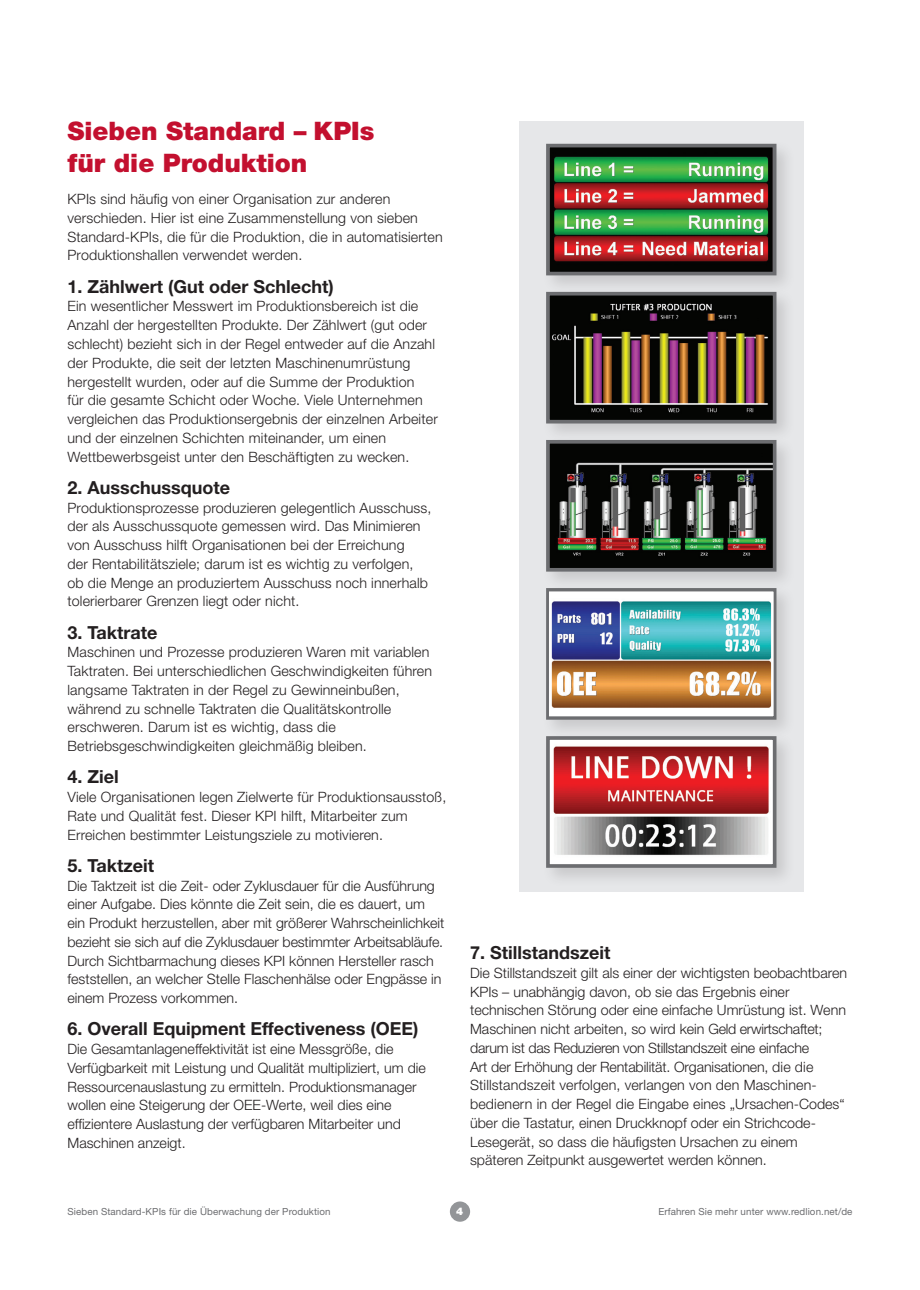
<style>
.page{position:relative;width:920px;height:1290px;background:#fff}
.page>*{position:absolute;margin:0;border:0;box-sizing:border-box;transform-origin:0 0}
.t1{font:900 25.5px "Helvetica Neue LT Std";color:#c3102f}
.t2{font:700 18px "Helvetica Neue LT Std";color:#231f20}
.t3{font:300 14.25px/18.8px "Helvetica Neue LT Std";letter-spacing:.01em;color:#231f20}
.t4{font:900 10.5px "Helvetica Neue LT Std";color:#fff}
.t5{font:9.75px "Helvetica Neue LT Std";letter-spacing:.01em;color:#6c6d70}
</style>
<div class="page">
<div style="left:450px;top:1201px;width:20px;height:21px;background:#939598;border-radius:50%"></div>
<div style="left:519px;top:122px;width:284px;height:770px;background:#e6e7e9"></div>
<div style="left:542px;top:732px;width:254px;height:155px;background:#231f20;opacity:.15"></div>
<img style="left:551px;top:741px;width:220px;height:122px">
<div style="left:546px;top:736px;width:230px;height:132px;border:4px solid #6c6d70"></div>
<div style="left:542px;top:288px;width:254px;height:155px;background:#231f20;opacity:.15"></div>
<img style="left:551px;top:297px;width:220px;height:121px">
<div style="left:546px;top:292px;width:230px;height:131px;border:4px solid #6c6d70"></div>
<div style="left:542px;top:139px;width:254px;height:156px;background:#231f20;opacity:.15"></div>
<img style="left:551px;top:149px;width:220px;height:121px">
<div style="left:546px;top:144px;width:230px;height:131px;border:4px solid #6c6d70"></div>
<div style="left:542px;top:436px;width:254px;height:155px;background:#231f20;opacity:.15"></div>
<img style="left:551px;top:445px;width:220px;height:122px">
<div style="left:546px;top:440px;width:230px;height:132px;border:4px solid #6c6d70"></div>
<div style="left:542px;top:584px;width:254px;height:156px;background:#231f20;opacity:.15"></div>
<img style="left:550px;top:592px;width:223px;height:123px">
<div style="left:546px;top:588px;width:231px;height:131px;border:3px solid #6c6d70"></div>
<p class="t1" style="left:68px;top:115px;width:308px">Sieben Standard – KPIs</p>
<p class="t1" style="left:68px;top:148px;width:241px">für die Produktion</p>
<p class="t3" style="left:68px;top:189px;width:377px">KPIs sind häufig von einer Organisation zur anderen verschieden. Hier ist eine Zusammenstellung von sieben Standard-KPIs, die für die Produktion, die in automatisierten Produktionshallen verwendet werden.</p>
<p class="t2" style="left:68px;top:275px;width:268px">1. Zählwert (Gut oder Schlecht)</p>
<p class="t3" style="left:68px;top:297px;width:372px">Ein wesentlicher Messwert im Produktionsbereich ist die Anzahl der hergestellten Produkte. Der Zählwert (gut oder schlecht) bezieht sich in der Regel entweder auf die Anzahl der Produkte, die seit der letzten Maschinenumrüstung hergestellt wurden, oder auf die Summe der Produktion<br>für die gesamte Schicht oder Woche. Viele Unternehmen vergleichen das Produktionsergebnis der einzelnen Arbeiter und der einzelnen Schichten miteinander, um einen Wettbewerbsgeist unter den Beschäftigten zu wecken.</p>
<p class="t2" style="left:68px;top:476px;width:164px">2. Ausschussquote</p>
<p class="t3" style="left:68px;top:498px;width:366px">Produktionsprozesse produzieren gelegentlich Ausschuss, der als Ausschussquote gemessen wird. Das Minimieren von Ausschuss hilft Organisationen bei der Erreichung<br>der Rentabilitätsziele; darum ist es wichtig zu verfolgen, ob die Menge an produziertem Ausschuss noch innerhalb tolerierbarer Grenzen liegt oder nicht.</p>
<p class="t2" style="left:68px;top:621px;width:92px">3. Taktrate</p>
<p class="t3" style="left:68px;top:642px;width:366px">Maschinen und Prozesse produzieren Waren mit variablen Taktraten. Bei unterschiedlichen Geschwindigkeiten führen langsame Taktraten in der Regel zu Gewinneinbußen, während zu schnelle Taktraten die Qualitätskontrolle erschweren. Darum ist es wichtig, dass die Betriebsgeschwindigkeiten gleichmäßig bleiben.</p>
<p class="t2" style="left:68px;top:766px;width:53px">4. Ziel</p>
<p class="t3" style="left:68px;top:787px;width:380px">Viele Organisationen legen Zielwerte für Produktionsausstoß,<br>Rate und Qualität fest. Dieser KPI hilft, Mitarbeiter zum<br>Erreichen bestimmter Leistungsziele zu motivieren.</p>
<p class="t2" style="left:68px;top:854px;width:88px">5. Taktzeit</p>
<p class="t3" style="left:68px;top:876px;width:378px">Die Taktzeit ist die Zeit- oder Zyklusdauer für die Ausführung einer Aufgabe. Dies könnte die Zeit sein, die es dauert, um ein Produkt herzustellen, aber mit größerer Wahrscheinlichkeit bezieht sie sich auf die Zyklusdauer bestimmter Arbeitsabläufe.<br>Durch Sichtbarmachung dieses KPI können Hersteller rasch feststellen, an welcher Stelle Flaschenhälse oder Engpässe in einem Prozess vorkommen.</p>
<p class="t2" style="left:68px;top:1018px;width:352px">6. Overall Equipment Effectiveness (OEE)</p>
<p class="t3" style="left:68px;top:1039px;width:360px">Die Gesamtanlageneffektivität ist eine Messgröße, die Verfügbarkeit mit Leistung und Qualität multipliziert, um die Ressourcenauslastung zu ermitteln. Produktionsmanager wollen eine Steigerung der OEE-Werte, weil dies eine effizientere Auslastung der verfügbaren Mitarbeiter und Maschinen anzeigt.</p>
<p class="t2" style="left:470px;top:942px;width:142px">7. Stillstandszeit</p>
<p class="t3" style="left:470px;top:963px;width:378px">Die Stillstandszeit gilt als einer der wichtigsten beobachtbaren KPIs – unabhängig davon, ob sie das Ergebnis einer technischen Störung oder eine einfache Umrüstung ist. Wenn Maschinen nicht arbeiten, so wird kein Geld erwirtschaftet; darum ist das Reduzieren von Stillstandszeit eine einfache<br>Art der Erhöhung der Rentabilität. Organisationen, die die Stillstandszeit verfolgen, verlangen von den Maschinen&shy;bedienern in der Regel die Eingabe eines „Ursachen-Codes“ über die Tastatur, einen Druckknopf oder ein Strichcode-Lesegerät, so dass die häufigsten Ursachen zu einem späteren Zeitpunkt ausgewertet werden können.</p>
<p class="t5" style="left:68px;top:1206px;width:265px">Sieben Standard-KPIs für die Überwachung der Produktion</p>
<p class="t4" style="left:456px;top:1205px;width:9px">4</p>
<p class="t5" style="left:658px;top:1206px;width:196px">Erfahren Sie mehr unter www.redlion.net/de</p>
</div>
